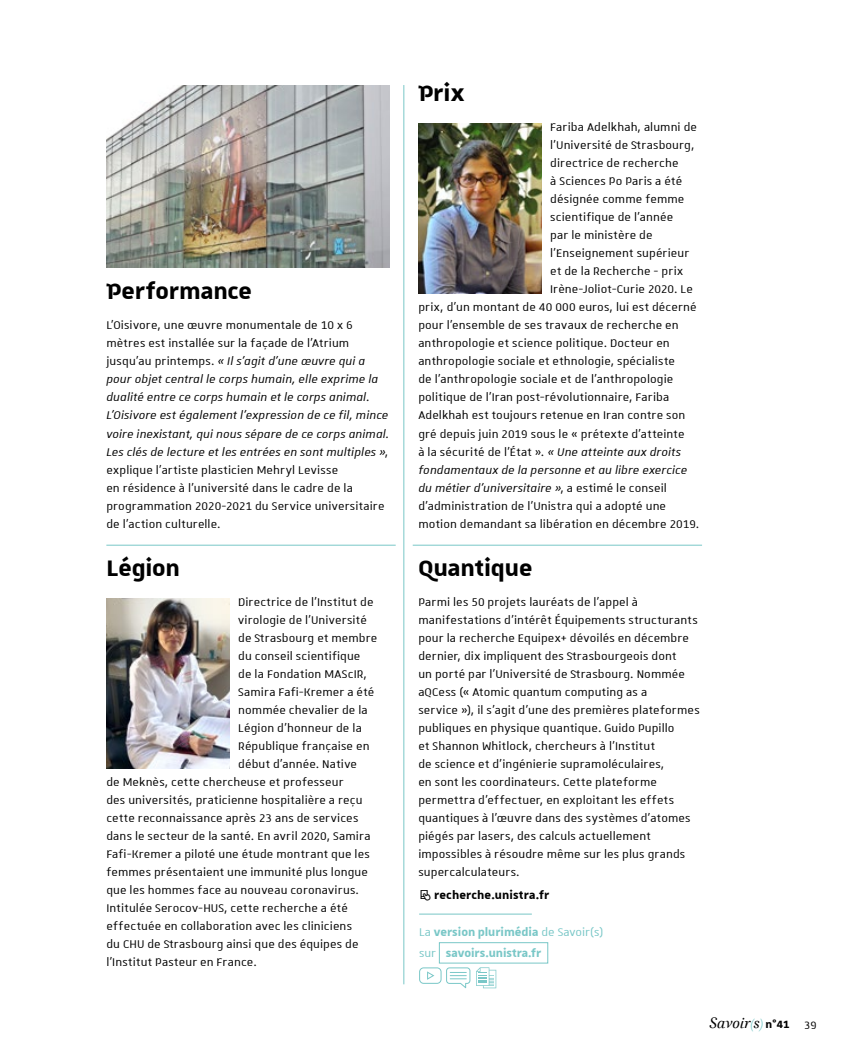
<style>
.page{position:relative;width:851px;height:1063px;background:#fff}
.page>*{position:absolute;margin:0;border:0;box-sizing:border-box;transform-origin:0 0}
.t1{font:700 30px "Unistra D";letter-spacing:-.005em;color:#000}
.t2{font:italic 17.25px "Brill";letter-spacing:.005em;color:#000}
.t3{font:15px/18px "Unistra B";letter-spacing:.01em;color:#000}
.t4{font:italic 15px/18px "Unistra B";letter-spacing:.005em;color:#000}
.t5{font:700 15px/21px "Unistra A";color:#79c7c7}
.t6{font:700 15px "Unistra B";letter-spacing:.01em;color:#000}
.s1{font-style:normal}
.s2{font-style:italic}
.s3{font-weight:400}
.s4{font-size:14.1px;color:#79c7c7}
.s5{font-family:"Unistra B";font-weight:700;font-style:normal;font-size:14.1px}
.s6{font-family:"Unistra A";font-style:normal;font-size:14.4px}
</style>
<div class="page">
<hr style="left:403px;top:85px;width:1px;height:899px;background:#79c7c7">
<hr style="left:106px;top:545px;width:289px;height:1px;background:#79c7c7">
<hr style="left:412px;top:545px;width:290px;height:1px;background:#79c7c7">
<hr style="left:419px;top:914px;width:112px;height:1px;background:#79c7c7">
<div style="left:439px;top:942px;width:109px;height:21px;border:1px solid #79c7c7"></div>
<svg style="left:419px;top:967px;width:51px;height:21px"></svg>
<svg style="left:476px;top:967px;width:20px;height:21px"></svg>
<img style="left:106px;top:85px;width:283px;height:183px">
<img style="left:106px;top:599px;width:124px;height:170px">
<img style="left:418px;top:124px;width:123px;height:170px">
<h1 class="t1" style="left:106px;top:274px;width:147px">Performance</h1>
<p class="t4" style="left:106px;top:316px;width:284px"><span class="s1">L'Oisivore, une œuvre monumentale de 10 x 6 mètres est installée sur la façade de l’Atrium jusqu’au printemps.</span> « Il s’agit d’une œuvre qui a pour objet central le corps humain, elle exprime la dualité entre ce corps humain et le corps animal.<br>L'Oisivore est également l’expression de ce fil, mince voire inexistant, qui nous sépare de ce corps animal.<br>Les clés de lecture et les entrées en sont multiples »<span class="s1">, explique l’artiste plasticien Mehryl Levisse<br>en résidence à l'université dans le cadre de la programmation 2020-2021 du Service universitaire de l’action culturelle.</span></p>
<h1 class="t1" style="left:106px;top:551px;width:75px">Légion</h1>
<p class="t3" style="left:238px;top:593px;width:137px">Directrice de l’Institut de</p>
<p class="t3" style="left:238px;top:611px;width:130px">virologie de l’Université</p>
<p class="t3" style="left:238px;top:629px;width:140px">de Strasbourg et membre</p>
<p class="t3" style="left:238px;top:647px;width:124px">du conseil scientifique</p>
<p class="t3" style="left:238px;top:665px;width:130px">de la Fondation MAScIR,</p>
<p class="t3" style="left:238px;top:683px;width:138px">Samira Fafi-Kremer a été</p>
<p class="t3" style="left:238px;top:701px;width:131px">nommée chevalier de la</p>
<p class="t3" style="left:238px;top:719px;width:125px">Légion d’honneur de la</p>
<p class="t3" style="left:238px;top:737px;width:133px">République française en</p>
<p class="t3" style="left:238px;top:755px;width:120px">début d’année. Native</p>
<p class="t3" style="left:106px;top:773px;width:239px">de Meknès, cette chercheuse et professeur</p>
<p class="t3" style="left:106px;top:791px;width:258px">des universités, praticienne hospitalière a reçu</p>
<p class="t3" style="left:106px;top:809px;width:253px">cette reconnaissance après 23 ans de services</p>
<p class="t3" style="left:106px;top:827px;width:265px">dans le secteur de la santé. En avril 2020, Samira</p>
<p class="t3" style="left:106px;top:845px;width:265px">Fafi-Kremer a piloté une étude montrant que les</p>
<p class="t3" style="left:106px;top:863px;width:263px">femmes présentaient une immunité plus longue</p>
<p class="t3" style="left:106px;top:881px;width:254px">que les hommes face au nouveau coronavirus.</p>
<p class="t3" style="left:106px;top:899px;width:243px">Intitulée Serocov-HUS, cette recherche a été</p>
<p class="t3" style="left:106px;top:917px;width:247px">effectuée en collaboration avec les cliniciens</p>
<p class="t3" style="left:106px;top:935px;width:254px">du CHU de Strasbourg ainsi que des équipes de</p>
<p class="t3" style="left:106px;top:953px;width:152px">l’Institut Pasteur en France.</p>
<h1 class="t1" style="left:418px;top:76px;width:48px">Prix</h1>
<p class="t3" style="left:550px;top:118px;width:148px">Fariba Adelkhah, alumni de</p>
<p class="t3" style="left:550px;top:136px;width:146px">l’Université de Strasbourg,</p>
<p class="t3" style="left:550px;top:154px;width:130px">directrice de recherche</p>
<p class="t3" style="left:550px;top:172px;width:133px">à Sciences Po Paris a été</p>
<p class="t3" style="left:550px;top:190px;width:136px">désignée comme femme</p>
<p class="t3" style="left:550px;top:208px;width:124px">scientifique de l’année</p>
<p class="t3" style="left:550px;top:226px;width:104px">par le ministère de</p>
<p class="t3" style="left:550px;top:244px;width:140px">l’Enseignement supérieur</p>
<p class="t3" style="left:550px;top:262px;width:134px">et de la Recherche - prix</p>
<p class="t3" style="left:550px;top:280px;width:144px">Irène-Joliot-Curie 2020. Le</p>
<p class="t3" style="left:418px;top:298px;width:280px">prix, d’un montant de 40 000 euros, lui est décerné</p>
<p class="t3" style="left:418px;top:316px;width:262px">pour l'ensemble de ses travaux de recherche en</p>
<p class="t3" style="left:418px;top:334px;width:253px">anthropologie et science politique. Docteur en</p>
<p class="t3" style="left:418px;top:352px;width:258px">anthropologie sociale et ethnologie, spécialiste</p>
<p class="t3" style="left:418px;top:370px;width:256px">de l'anthropologie sociale et de l'anthropologie</p>
<p class="t3" style="left:418px;top:388px;width:252px">politique de l'Iran post-révolutionnaire, Fariba</p>
<p class="t3" style="left:418px;top:406px;width:268px">Adelkhah est toujours retenue en Iran contre son</p>
<p class="t3" style="left:418px;top:424px;width:268px">gré depuis juin 2019 sous le « prétexte d’atteinte</p>
<p class="t3" style="left:418px;top:442px;width:264px">à la sécurité de l’État ». <span class="s2">« Une atteinte aux droits</span></p>
<p class="t4" style="left:418px;top:460px;width:270px">fondamentaux de la personne et au libre exercice</p>
<p class="t4" style="left:418px;top:478px;width:250px">du métier d’universitaire »<span class="s1">, a estimé le conseil</span></p>
<p class="t3" style="left:418px;top:496px;width:249px">d’administration de l’Unistra qui a adopté une</p>
<p class="t3" style="left:418px;top:514px;width:282px">motion demandant sa libération en décembre 2019.</p>
<h1 class="t1" style="left:418px;top:551px;width:115px">Quantique</h1>
<p class="t3" style="left:418px;top:593px;width:283px">Parmi les 50 projets lauréats de l’appel à manifestations d’intérêt Équipements structurants pour la recherche Equipex+ dévoilés en décembre dernier, dix impliquent des Strasbourgeois dont<br>un porté par l’Université de Strasbourg. Nommée aQCess (« Atomic quantum computing as a<br>service »), il s'agit d'une des premières plateformes publiques en physique quantique. Guido Pupillo<br>et Shannon Whitlock, chercheurs à l’Institut<br>de science et d'ingénierie supramoléculaires,<br>en sont les coordinateurs. Cette plateforme permettra d’effectuer, en exploitant les effets quantiques à l’œuvre dans des systèmes d’atomes piégés par lasers, des calculs actuellement impossibles à résoudre même sur les plus grands supercalculateurs.</p>
<p class="t6" style="left:434px;top:886px;width:117px">recherche.unistra.fr</p>
<p class="t5" style="left:419px;top:921px;width:186px"><span class="s3">La</span> version plurimédia <span class="s3">de Savoir(s) sur</span> savoirs.unistra.fr</p>
<p class="t2" style="left:709px;top:1012px;width:109px">Savoir<span class="s4">(</span>s<span class="s4">)</span><span class="s5">n°41</span> <span class="s6">39</span></p>
</div>
